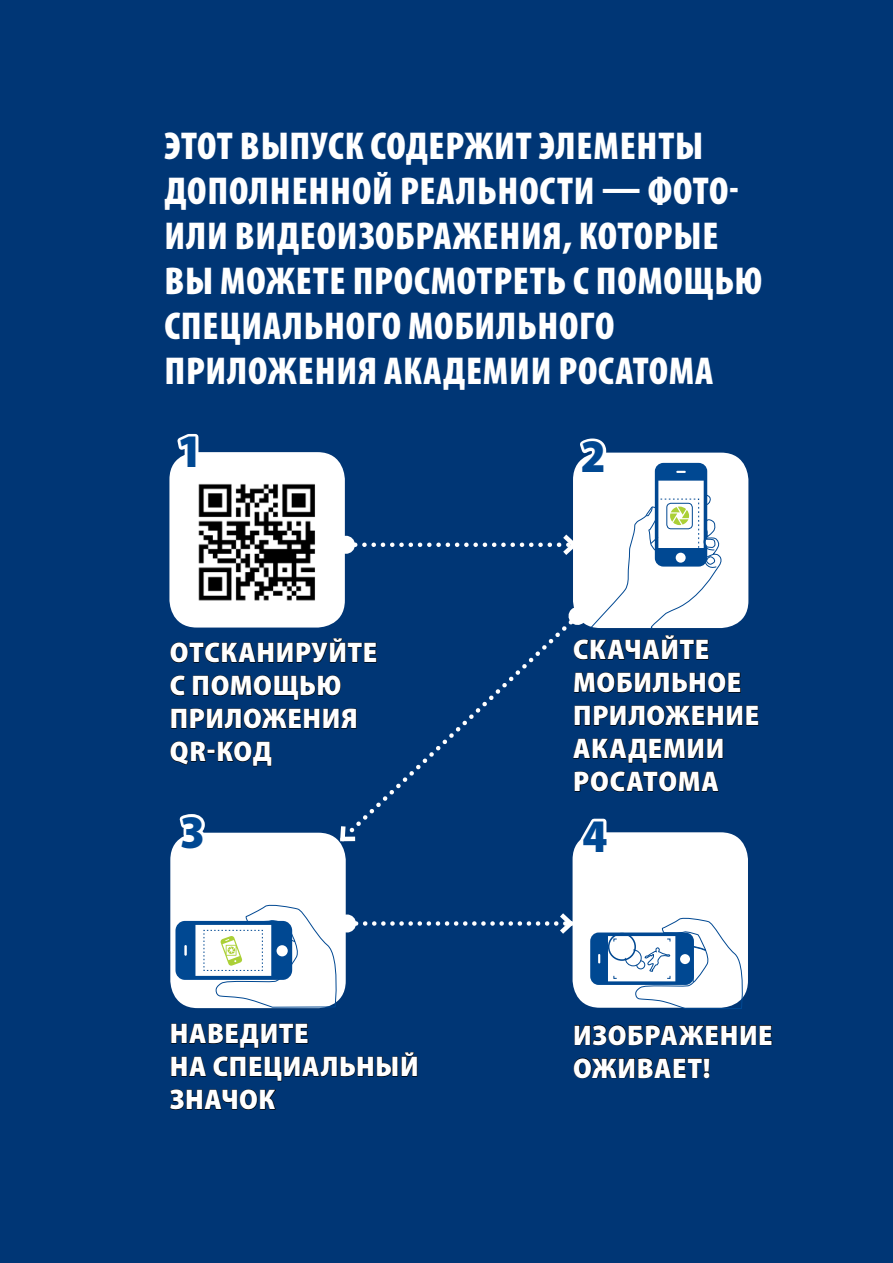
<style>
.page{position:relative;width:893px;height:1263px;background:#003675}
.page>*{position:absolute;margin:0;border:0;box-sizing:border-box;transform-origin:0 0}
.t1{font:900 semi-condensed 46.95px "Myriad Pro";color:#004892}
.t2{font:900 condensed 39px/45px "Myriad Pro";letter-spacing:.02em;color:#fff}
.t3{font:900 semi-condensed 28.5px/33px "Myriad Pro";letter-spacing:.02em;color:#fff}
</style>
<div class="page">
<svg style="left:574px;top:1024px;width:198px;height:22px"></svg>
<svg style="left:573px;top:1057px;width:137px;height:22px"></svg>
<svg style="left:170px;top:1023px;width:248px;height:87px"></svg>
<div style="left:338px;top:914px;width:18px;height:18px;background:#fff;border-radius:50%"></div>
<svg style="left:356px;top:908px;width:217px;height:30px"></svg>
<svg style="left:338px;top:822px;width:22px;height:21px"></svg>
<div style="left:573px;top:832px;width:175px;height:176px;background:#fff;border-radius:27px"></div>
<svg style="left:590px;top:917px;width:157px;height:92px"></svg>
<svg style="left:578px;top:818px;width:35px;height:25px"></svg>
<div style="left:170px;top:833px;width:176px;height:175px;background:#fff;border-radius:27px"></div>
<svg style="left:175px;top:904px;width:166px;height:104px"></svg>
<svg style="left:174px;top:814px;width:35px;height:31px"></svg>
<svg style="left:170px;top:433px;width:589px;height:359px"></svg>
<p class="t2" style="left:164px;top:122px;width:599px">Этот выпуск содержит элементы дополненной реальности — фото&shy;или видеоизображения, которые вы можете просмотреть с помощью специального мобильного приложения Академии Росатома</p>
<p class="t1" style="left:177px;top:421px;width:27px">1</p>
<p class="t1" style="left:581px;top:426px;width:27px">2</p>
<p class="t3" style="left:170px;top:635px;width:209px">Отсканируйте с помощью приложения<br>QR-код</p>
<p class="t1" style="left:180px;top:801px;width:27px">3</p>
<p class="t3" style="left:170px;top:1016px;width:250px">наведите<br>на специальный значок</p>
<p class="t3" style="left:573px;top:632px;width:187px">Скачайте мобильное приложение<br>Академии<br>Росатома</p>
<p class="t1" style="left:583px;top:805px;width:27px">4</p>
<p class="t3" style="left:573px;top:1017px;width:201px">изображение оживает!</p>
</div>
